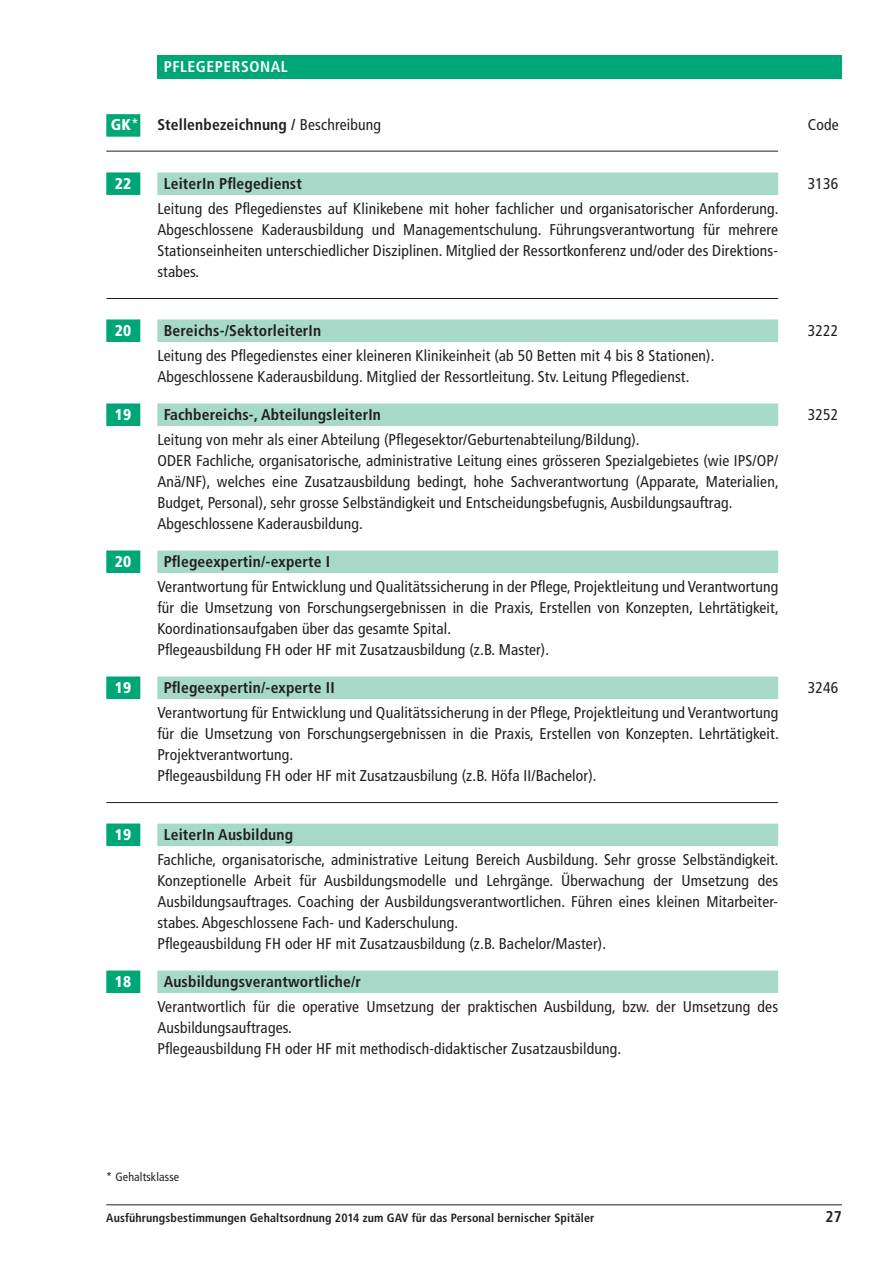
<style>
.page{position:relative;width:893px;height:1263px;background:#fff}
.page>*{position:absolute;margin:0;border:0;box-sizing:border-box;transform-origin:0 0}
.Text_ohne_Linie{font:condensed 15.6px/21px "Frutiger";letter-spacing:.01em;color:#231f20;text-align:justify}
.Linie_schwarz_weit{font:condensed 15.6px/21px "Frutiger";letter-spacing:.01em;color:#231f20;text-align:justify}
.GK_Stellenbez_Grün{font:700 condensed 15.6px "Frutiger";letter-spacing:.01em;color:#231f20}
.Grün{font:700 condensed 15.6px "Frutiger";letter-spacing:.01em;color:#231f20}
.GK_Stellenbez_Grün-2{font:condensed 15.6px "Frutiger";letter-spacing:.01em;color:#231f20}
.t1{font:700 condensed 15.6px "Frutiger";letter-spacing:.035em;color:#fff}
.GK_Stellenbez_Grün-3{font:900 condensed 15.6px "Frutiger";letter-spacing:.01em;color:#fff}
.Grün-2{font:condensed 15.6px "Frutiger";color:#231f20}
.t2{font:700 condensed 12px "Frutiger";letter-spacing:.01em;color:#231f20}
.t3{font:condensed 12px "Frutiger";letter-spacing:.01em;color:#231f20}
.s1{font-weight:900;color:#fff}
.s2{font-weight:400;color:#fff}
.s3{font-weight:400}
</style>
<div class="page">
<hr style="left:106px;top:1204px;width:736px;height:1px;background:#231f20">
<div style="left:157px;top:55px;width:685px;height:24px;background:#00a776"></div>
<div style="left:106px;top:114px;width:34px;height:23px;background:#00a776"></div>
<hr style="left:106px;top:151px;width:672px;height:1px;background:#231f20">
<div style="left:157px;top:172px;width:621px;height:23px;background:#a6d9c7"></div>
<div style="left:106px;top:172px;width:34px;height:23px;background:#00a776"></div>
<hr style="left:106px;top:298px;width:672px;height:1px;background:#231f20">
<div style="left:157px;top:319px;width:621px;height:23px;background:#a6d9c7"></div>
<div style="left:106px;top:319px;width:34px;height:23px;background:#00a776"></div>
<div style="left:157px;top:403px;width:621px;height:23px;background:#a6d9c7"></div>
<div style="left:106px;top:403px;width:34px;height:23px;background:#00a776"></div>
<div style="left:157px;top:550px;width:621px;height:23px;background:#a6d9c7"></div>
<div style="left:106px;top:550px;width:34px;height:23px;background:#00a776"></div>
<div style="left:157px;top:676px;width:621px;height:23px;background:#a6d9c7"></div>
<div style="left:106px;top:676px;width:34px;height:23px;background:#00a776"></div>
<hr style="left:106px;top:802px;width:672px;height:1px;background:#231f20">
<div style="left:157px;top:823px;width:621px;height:23px;background:#a6d9c7"></div>
<div style="left:106px;top:823px;width:34px;height:23px;background:#00a776"></div>
<div style="left:157px;top:970px;width:621px;height:23px;background:#a6d9c7"></div>
<div style="left:106px;top:970px;width:34px;height:23px;background:#00a776"></div>
<p class="t1" style="left:164px;top:57px;width:126px">PFLEGEPERSONAL</p>
<p class="Grün" style="left:111px;top:116px;width:272px"><span class="s1">GK</span><span class="s2">*</span> Stellenbezeichnung / <span class="s3">Beschreibung</span></p>
<p class="Grün-2" style="left:808px;top:116px;width:32px">Code</p>
<p class="GK_Stellenbez_Grün-3" style="left:115px;top:174px;width:18px">22</p>
<p class="GK_Stellenbez_Grün" style="left:164px;top:174px;width:140px">LeiterIn Pflegedienst</p>
<p class="GK_Stellenbez_Grün-2" style="left:808px;top:174px;width:32px">3136</p>
<p class="Linie_schwarz_weit" style="left:157px;top:198px;width:623px">Leitung des Pflegedienstes auf Klinikebene mit hoher fachlicher und organisatorischer Anforderung.<br>Abgeschlossene Kaderausbildung und Managementschulung. Führungsverantwortung für mehrere Stationseinheiten unterschiedlicher Disziplinen. Mitglied der Ressortkonferenz und/oder des Direktions&shy;stabes.</p>
<p class="GK_Stellenbez_Grün-3" style="left:115px;top:321px;width:18px">20</p>
<p class="GK_Stellenbez_Grün" style="left:164px;top:321px;width:159px">Bereichs-/SektorleiterIn</p>
<p class="GK_Stellenbez_Grün-2" style="left:808px;top:321px;width:32px">3222</p>
<p class="Text_ohne_Linie" style="left:157px;top:345px;width:559px">Leitung des Pflegedienstes einer kleineren Klinikeinheit (ab 50 Betten mit 4 bis 8 Stationen).</p>
<p class="Text_ohne_Linie" style="left:157px;top:366px;width:534px">Abgeschlossene Kaderausbildung. Mitglied der Ressortleitung. Stv. Leitung Pflegedienst.</p>
<p class="GK_Stellenbez_Grün-3" style="left:115px;top:405px;width:18px">19</p>
<p class="GK_Stellenbez_Grün" style="left:164px;top:405px;width:219px">Fachbereichs-, AbteilungsleiterIn</p>
<p class="GK_Stellenbez_Grün-2" style="left:808px;top:405px;width:32px">3252</p>
<p class="Text_ohne_Linie" style="left:157px;top:429px;width:484px">Leitung von mehr als einer Abteilung (Pflegesektor/Geburtenabteilung/Bildung).</p>
<p class="Text_ohne_Linie" style="left:157px;top:450px;width:623px">ODER Fachliche, organisatorische, administrative Leitung eines grösseren Spezialgebietes (wie IPS/OP/ Anä/NF), welches eine Zusatzausbildung bedingt, hohe Sachverantwortung (Apparate, Materialien, Budget, Personal), sehr grosse Selbständigkeit und Entscheidungsbefugnis, Ausbildungsauftrag.</p>
<p class="Text_ohne_Linie" style="left:157px;top:513px;width:207px">Abgeschlossene Kaderausbildung.</p>
<p class="GK_Stellenbez_Grün-3" style="left:115px;top:552px;width:18px">20</p>
<p class="GK_Stellenbez_Grün" style="left:164px;top:552px;width:168px">Pflegeexpertin/-experte I</p>
<p class="Text_ohne_Linie" style="left:157px;top:576px;width:623px">Verantwortung für Entwicklung und Qualitätssicherung in der Pflege, Projektleitung und Verantwortung für die Umsetzung von Forschungsergebnissen in die Praxis, Erstellen von Konzepten, Lehrtätigkeit, Koordinationsaufgaben über das gesamte Spital.</p>
<p class="Text_ohne_Linie" style="left:157px;top:639px;width:393px">Pflegeausbildung FH oder HF mit Zusatzausbildung (z.B. Master).</p>
<p class="GK_Stellenbez_Grün-3" style="left:115px;top:678px;width:18px">19</p>
<p class="GK_Stellenbez_Grün" style="left:164px;top:678px;width:173px">Pflegeexpertin/-experte II</p>
<p class="GK_Stellenbez_Grün-2" style="left:808px;top:678px;width:32px">3246</p>
<p class="Text_ohne_Linie" style="left:157px;top:702px;width:623px">Verantwortung für Entwicklung und Qualitätssicherung in der Pflege, Projektleitung und Verantwortung für die Umsetzung von Forschungsergebnissen in die Praxis, Erstellen von Konzepten. Lehrtätigkeit.<br>Projektverantwortung.</p>
<p class="Linie_schwarz_weit" style="left:157px;top:765px;width:441px">Pflegeausbildung FH oder HF mit Zusatzausbilung (z.B. Höfa II/Bachelor).</p>
<p class="GK_Stellenbez_Grün-3" style="left:115px;top:825px;width:18px">19</p>
<p class="GK_Stellenbez_Grün" style="left:164px;top:825px;width:131px">LeiterIn Ausbildung</p>
<p class="Text_ohne_Linie" style="left:157px;top:849px;width:623px">Fachliche, organisatorische, administrative Leitung Bereich Ausbildung. Sehr grosse Selbständigkeit.<br>Konzeptionelle Arbeit für Ausbildungsmodelle und Lehrgänge. Überwachung der Umsetzung des Ausbildungsauftrages. Coaching der Ausbildungsverantwortlichen. Führen eines kleinen Mitarbeiter&shy;stabes. Abgeschlossene Fach- und Kaderschulung.</p>
<p class="Text_ohne_Linie" style="left:157px;top:933px;width:450px">Pflegeausbildung FH oder HF mit Zusatzausbildung (z.B. Bachelor/Master).</p>
<p class="GK_Stellenbez_Grün-3" style="left:115px;top:972px;width:18px">18</p>
<p class="GK_Stellenbez_Grün" style="left:164px;top:972px;width:199px">Ausbildungsverantwortliche/r</p>
<p class="Text_ohne_Linie" style="left:157px;top:996px;width:622px">Verantwortlich für die operative Umsetzung der praktischen Ausbildung, bzw. der Umsetzung des<br>Ausbildungsauftrages.</p>
<p class="Text_ohne_Linie" style="left:157px;top:1038px;width:465px">Pflegeausbildung FH oder HF mit methodisch-didaktischer Zusatzausbildung.</p>
<p class="t3" style="left:106px;top:1169px;width:74px">* Gehaltsklasse</p>
<p class="t2" style="left:106px;top:1211px;width:490px">Ausführungsbestimmungen Gehaltsordnung 2014 zum GAV für das Personal bernischer Spitäler</p>
<p class="Grün" style="left:826px;top:1207px;width:18px">27</p>
</div>
